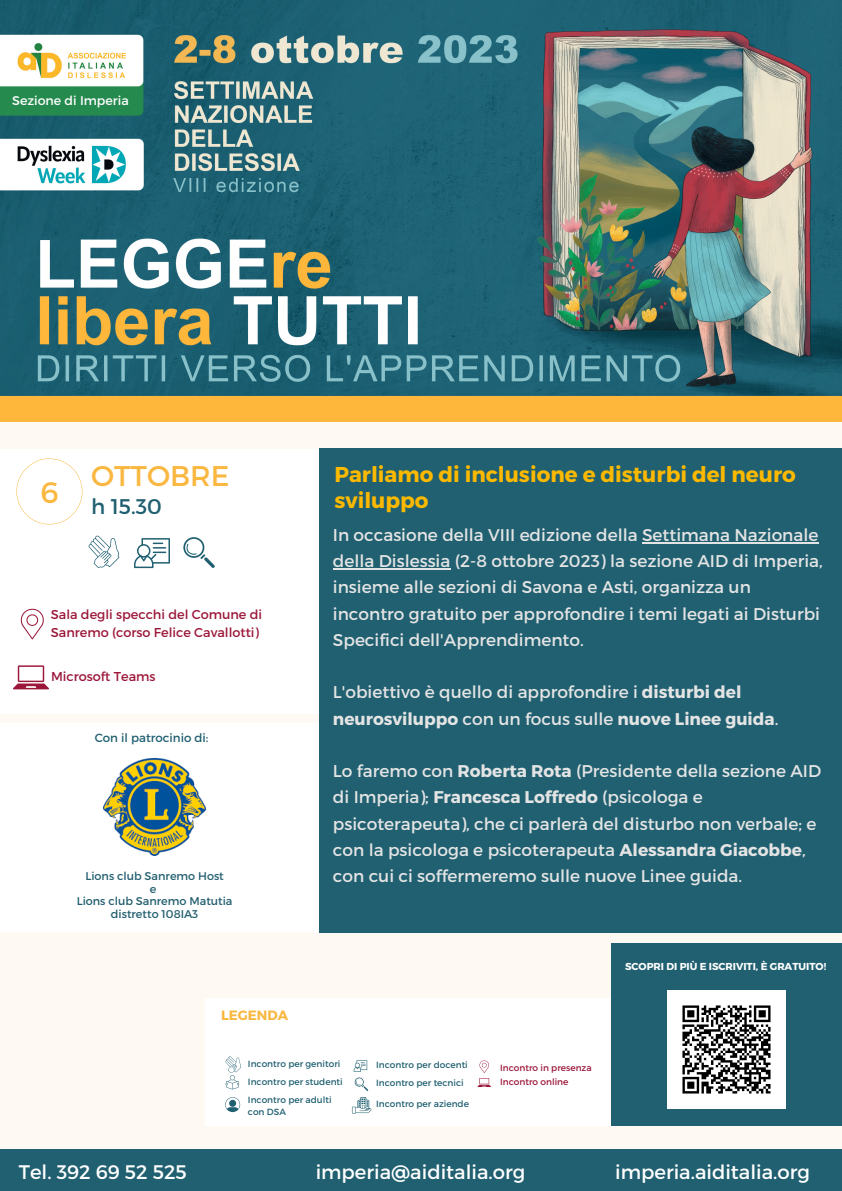
<style>
.page{position:relative;width:842px;height:1191px;background:#fff}
.page>*{position:absolute;margin:0;border:0;box-sizing:border-box;transform-origin:0 0}
.t1{font:29.5px "Montserrat";color:#fab841}
.t2{font:28.5px "Montserrat";color:#fab841}
.t3{font:700 21.5px/25.5px "Montserrat";color:#fcb900}
.t4{font:21.2px "Montserrat";color:#206071}
.t5{font:19.6px "Montserrat";color:#fff}
.t6{font:17px/26.2px "Montserrat";color:#e4e4e4}
.t7{font:700 13.4px "Montserrat";color:#fab841}
.t8{font:12.8px/17.6px "Montserrat";color:#9b1639}
.t9{font:12.6px "Montserrat";color:#fff}
.t10{font:11.8px "Montserrat";color:#206071}
.t11{font:11.2px "Montserrat";color:#235f6f}
.t12{font:700 10.1px "Montserrat";color:#fff}
.t13{font:9px/12.3px "Montserrat";color:#206071}
.t14{font:9px "Montserrat";color:#9b1639}
.s1{font-weight:700}
</style>
<div class="page">
<div style="left:0;top:0;width:842px;height:1190px;background:#fefaf3"></div>
<div style="left:0;top:449px;width:319px;height:264px;background:#fff"></div>
<svg style="left:16px;top:458px;width:66px;height:66px"></svg>
<div style="left:319px;top:449px;width:522px;height:483px;background:#206071"></div>
<div style="left:0;top:1149px;width:842px;height:41px;background:#206071"></div>
<img style="left:0;top:0;width:842px;height:421px">
<div style="left:611px;top:943px;width:231px;height:182px;background:#206071"></div>
<div style="left:206px;top:998px;width:404px;height:127px;background:#fff"></div>
<svg style="left:225px;top:1056px;width:16px;height:33px"></svg>
<svg style="left:354px;top:1060px;width:13px;height:11px"></svg>
<svg style="left:355px;top:1077px;width:13px;height:13px"></svg>
<svg style="left:478px;top:1060px;width:13px;height:26px"></svg>
<svg style="left:225px;top:1097px;width:15px;height:14px"></svg>
<svg style="left:352px;top:1097px;width:19px;height:16px"></svg>
<svg style="left:21px;top:608px;width:23px;height:31px"></svg>
<svg style="left:134px;top:538px;width:36px;height:30px"></svg>
<svg style="left:89px;top:535px;width:31px;height:33px"></svg>
<svg style="left:183px;top:537px;width:32px;height:31px"></svg>
<div style="left:0;top:723px;width:318px;height:209px;background:#fff"></div>
<img style="left:668px;top:990px;width:117px;height:118px">
<img style="left:103px;top:758px;width:103px;height:97px">
<hr style="left:642px;top:542px;width:176px;height:1px;background:#e4e4e4">
<hr style="left:333px;top:568px;width:117px;height:2px;background:#e4e4e4">
<svg style="left:13px;top:665px;width:36px;height:24px"></svg>
<p class="t9" style="left:12px;top:92px;width:118px">Sezione di Imperia</p>
<p class="t1" style="left:41px;top:473px;width:20px">6</p>
<p class="t2" style="left:91px;top:457px;width:140px">OTTOBRE</p>
<p class="t4" style="left:91px;top:493px;width:72px">h 15.30</p>
<p class="t8" style="left:51px;top:605px;width:213px">Sala degli specchi del Comune di<br>Sanremo (corso Felice Cavallotti)</p>
<p class="t8" style="left:51px;top:666px;width:106px">Microsoft Teams</p>
<p class="t10" style="left:95px;top:730px;width:115px">Con il patrocinio di:</p>
<p class="t11" style="left:85px;top:868px;width:140px">Lions club Sanremo Host</p>
<p class="t11" style="left:150px;top:881px;width:8px">e</p>
<p class="t11" style="left:77px;top:894px;width:157px">Lions club Sanremo Matutia</p>
<p class="t11" style="left:111px;top:906px;width:89px">distretto 108IA3</p>
<p class="t7" style="left:221px;top:1006px;width:68px">LEGENDA</p>
<p class="t3" style="left:334px;top:461px;width:463px">Parliamo di inclusione e disturbi del neuro sviluppo</p>
<p class="t6" style="left:333px;top:520px;width:491px">In occasione della VIII edizione della Settimana Nazionale della Dislessia (2-8 ottobre 2023) la sezione AID di Imperia, insieme alle sezioni di Savona e Asti, organizza un incontro gratuito per approfondire i temi legati ai Disturbi Specifici dell'Apprendimento.</p>
<p class="t6" style="left:333px;top:678px;width:447px">L'obiettivo è quello di approfondire i <span class="s1">disturbi del neurosviluppo</span> con un focus sulle <span class="s1">nuove Linee guida</span>.</p>
<p class="t6" style="left:333px;top:757px;width:490px">Lo faremo con <span class="s1">Roberta Rota</span> (Presidente della sezione AID di Imperia); <span class="s1">Francesca Loffredo</span> (psicologa e psicoterapeuta), che ci parlerà del disturbo non verbale; e con la psicologa e psicoterapeuta <span class="s1">Alessandra Giacobbe</span>, con cui ci soffermeremo sulle nuove Linee guida.</p>
<p class="t12" style="left:625px;top:959px;width:203px">SCOPRI DI PIÙ E ISCRIVITI, È GRATUITO!</p>
<p class="t13" style="left:248px;top:1057px;width:94px">Incontro per genitori</p>
<p class="t13" style="left:248px;top:1075px;width:96px">Incontro per studenti</p>
<p class="t13" style="left:376px;top:1057px;width:93px">Incontro per docenti</p>
<p class="t13" style="left:376px;top:1075px;width:89px">Incontro per tecnici</p>
<p class="t13" style="left:248px;top:1092px;width:85px">Incontro per adulti con DSA</p>
<p class="t13" style="left:376px;top:1097px;width:94px">Incontro per aziende</p>
<p class="t14" style="left:500px;top:1061px;width:93px">Incontro in presenza</p>
<p class="t14" style="left:500px;top:1076px;width:70px">Incontro online</p>
<p class="t5" style="left:19px;top:1159px;width:170px">Tel. 392 69 52 525</p>
<p class="t5" style="left:316px;top:1159px;width:211px">imperia@aiditalia.org</p>
<p class="t5" style="left:615px;top:1159px;width:196px">imperia.aiditalia.org</p>
</div>
